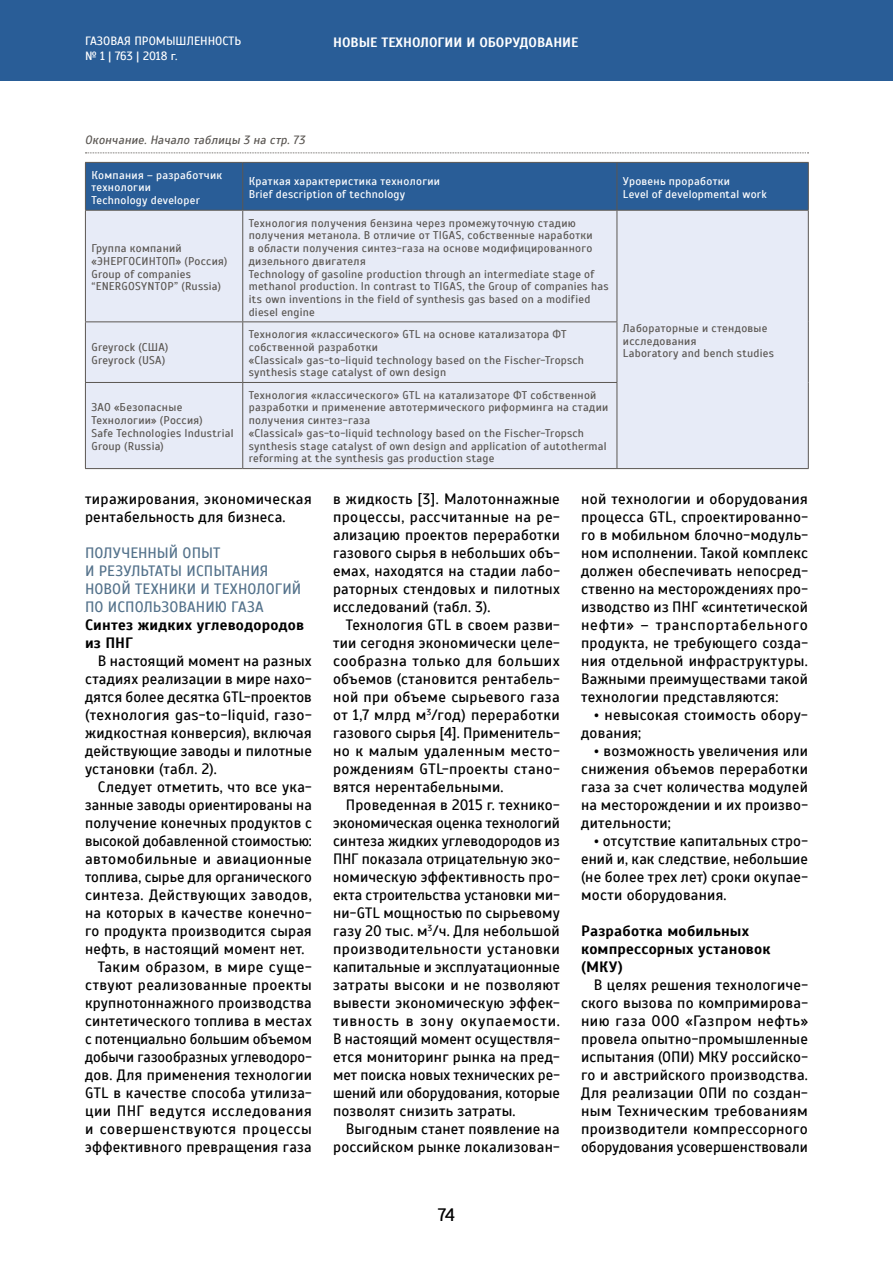
<style>
.page{position:relative;width:893px;height:1263px;background:#fff}
.page>*{position:absolute;margin:0;border:0;box-sizing:border-box;transform-origin:0 0}
.t1{font:18px "Scada";color:#000}
.t2{font:15px/18px "Scada";letter-spacing:.015em;color:#000;text-align:justify}
.t3{font:15px/18px "Scada";letter-spacing:.005em;color:#54728b}
.t4{font:700 15px/18px "Scada";letter-spacing:.015em;color:#000}
.t5{font:15px "Scada";letter-spacing:.04em;color:#000}
.t6{font:700 13.5px "Scada";color:#fff}
.t7{font:12px/14.4px "Scada";color:#fff}
.t8{font:italic 12px "Scada";letter-spacing:.015em;color:#5b5753}
.t9{font:11.25px/12.8px "Scada";letter-spacing:.025em;color:#5b5753}
.t10{font:11.25px/12.8px "Scada";letter-spacing:.025em;color:#fff}
</style>
<div class="page">
<div style="left:0;top:0;width:893px;height:81px;background:#295d97"></div>
<svg style="left:85px;top:153px;width:723px;height:1px"></svg>
<div style="left:86px;top:163px;width:722px;height:47px;background:#295d97"></div>
<div style="left:86px;top:211px;width:722px;height:257px;background:#e7ebf7"></div>
<hr style="left:85px;top:210px;width:158px;height:1px;background:#5b5753">
<hr style="left:85px;top:211px;width:1px;height:110px;background:#5b5753">
<hr style="left:243px;top:210px;width:374px;height:1px;background:#5b5753">
<hr style="left:242px;top:211px;width:1px;height:110px;background:#5b5753">
<hr style="left:617px;top:210px;width:192px;height:1px;background:#5b5753">
<hr style="left:617px;top:211px;width:1px;height:110px;background:#5b5753">
<hr style="left:808px;top:211px;width:1px;height:111px;background:#5b5753">
<hr style="left:808px;top:322px;width:1px;height:60px;background:#5b5753">
<hr style="left:808px;top:382px;width:1px;height:86px;background:#5b5753">
<hr style="left:85px;top:321px;width:158px;height:1px;background:#5b5753">
<hr style="left:85px;top:322px;width:1px;height:60px;background:#5b5753">
<hr style="left:243px;top:321px;width:374px;height:1px;background:#5b5753">
<hr style="left:242px;top:322px;width:1px;height:60px;background:#5b5753">
<hr style="left:617px;top:322px;width:1px;height:60px;background:#5b5753">
<hr style="left:85px;top:382px;width:158px;height:1px;background:#5b5753">
<hr style="left:85px;top:383px;width:1px;height:85px;background:#5b5753">
<hr style="left:85px;top:468px;width:158px;height:1px;background:#5b5753">
<hr style="left:243px;top:382px;width:374px;height:1px;background:#5b5753">
<hr style="left:242px;top:383px;width:1px;height:85px;background:#5b5753">
<hr style="left:243px;top:468px;width:374px;height:1px;background:#5b5753">
<hr style="left:617px;top:383px;width:1px;height:85px;background:#5b5753">
<hr style="left:617px;top:468px;width:192px;height:1px;background:#5b5753">
<hr style="left:85px;top:162px;width:158px;height:1px;background:#5b5753">
<hr style="left:85px;top:163px;width:1px;height:47px;background:#5b5753">
<hr style="left:243px;top:162px;width:374px;height:1px;background:#5b5753">
<hr style="left:242px;top:163px;width:1px;height:47px;background:#5b5753">
<hr style="left:617px;top:162px;width:192px;height:1px;background:#5b5753">
<hr style="left:617px;top:163px;width:1px;height:47px;background:#5b5753">
<hr style="left:808px;top:163px;width:1px;height:47px;background:#5b5753">
<p class="t7" style="left:85px;top:34px;width:158px">ГАЗОВАЯ ПРОМЫШЛЕННОСТЬ № 1 | 763 | 2018 г.</p>
<p class="t6" style="left:333px;top:34px;width:247px">НОВЫЕ ТЕХНОЛОГИИ И ОБОРУДОВАНИЕ</p>
<p class="t8" style="left:85px;top:133px;width:221px">Окончание. Начало таблицы 3 на стр. 73</p>
<p class="t10" style="left:91px;top:169px;width:132px">Компания – разработчик технологии<br>Technology developer</p>
<p class="t10" style="left:249px;top:175px;width:193px">Краткая характеристика технологии<br>Brief description of technology</p>
<p class="t10" style="left:623px;top:175px;width:145px">Уровень проработки<br>Level of developmental work</p>
<p class="t9" style="left:91px;top:242px;width:137px">Группа компаний «ЭНЕРГОСИНТОП» (Россия)<br>Group of companies “ENERGOSYNTOP” (Russia)</p>
<p class="t9" style="left:249px;top:216px;width:361px">Технология получения бензина через промежуточную стадию получения метанола. В отличие от TIGAS, собственные наработки<br>в области получения синтез-газа на основе модифицированного дизельного двигателя<br>Technology of gasoline production through an intermediate stage of methanol production. In contrast to TIGAS, the Group of companies has its own inventions in the field of synthesis gas based on a modified diesel engine</p>
<p class="t9" style="left:91px;top:341px;width:78px">Greyrock (США)<br>Greyrock (USA)</p>
<p class="t9" style="left:91px;top:401px;width:144px">ЗАО «Безопасные<br>Технологии» (Россия)<br>Safe Technologies Industrial<br>Group (Russia)</p>
<p class="t9" style="left:249px;top:328px;width:337px">Технология «классического» GTL на основе катализатора ФТ собственной разработки<br>«Classical» gas-to-liquid technology based on the Fischer-Tropsch synthesis stage catalyst of own design</p>
<p class="t9" style="left:249px;top:389px;width:361px">Технология «классического» GTL на катализаторе ФТ собственной разработки и применение автотермического риформинга на стадии получения синтез-газа<br>«Classical» gas-to-liquid technology based on the Fischer-Tropsch synthesis stage catalyst of own design and application of autothermal reforming at the synthesis gas production stage</p>
<p class="t9" style="left:623px;top:322px;width:152px">Лабораторные и стендовые исследования<br>Laboratory and bench studies</p>
<p class="t2" style="left:85px;top:490px;width:228px">тиражирования, экономическая рентабельность для бизнеса.</p>
<p class="t3" style="left:85px;top:544px;width:218px">ПОЛУЧЕННЫЙ ОПЫТ<br>И РЕЗУЛЬТАТЫ ИСПЫТАНИЯ<br>НОВОЙ ТЕХНИКИ И ТЕХНОЛОГИЙ<br>ПО ИСПОЛЬЗОВАНИЮ ГАЗА</p>
<p class="t4" style="left:85px;top:616px;width:221px">Синтез жидких углеводородов из ПНГ</p>
<p class="t2" style="left:85px;top:652px;width:228px;text-indent:13px">В настоящий момент на разных стадиях реализации в мире нахо&shy;дятся более десятка GTL-проектов (технология gas-to-liquid, газо&shy;жидкостная конверсия), включая действующие заводы и пилотные установки (табл. 2).</p>
<p class="t2" style="left:98px;top:778px;width:216px">Следует отметить, что все ука-</p>
<p class="t2" style="left:85px;top:796px;width:228px">занные заводы ориентированы на</p>
<p class="t2" style="left:85px;top:814px;width:228px">получение конечных продуктов с</p>
<p class="t2" style="left:85px;top:832px;width:228px">высокой добавленной стоимостью:</p>
<p class="t2" style="left:85px;top:850px;width:228px">автомобильные и авиационные</p>
<p class="t2" style="left:85px;top:868px;width:228px">топлива, сырье для органического</p>
<p class="t2" style="left:85px;top:886px;width:228px">синтеза. Действующих заводов,</p>
<p class="t2" style="left:85px;top:904px;width:228px">на которых в качестве конечно-</p>
<p class="t2" style="left:85px;top:922px;width:228px">го продукта производится сырая</p>
<p class="t2" style="left:85px;top:940px;width:221px">нефть, в настоящий момент нет.</p>
<p class="t2" style="left:98px;top:958px;width:216px">Таким образом, в мире суще-</p>
<p class="t2" style="left:85px;top:976px;width:228px">ствуют реализованные проекты</p>
<p class="t2" style="left:85px;top:994px;width:228px">крупнотоннажного производства</p>
<p class="t2" style="left:85px;top:1012px;width:228px">синтетического топлива в местах</p>
<p class="t2" style="left:85px;top:1030px;width:228px">с потенциально большим объемом</p>
<p class="t2" style="left:85px;top:1048px;width:228px">добычи газообразных углеводоро-</p>
<p class="t2" style="left:85px;top:1066px;width:228px">дов. Для применения технологии</p>
<p class="t2" style="left:85px;top:1084px;width:228px">GTL в качестве способа утилиза-</p>
<p class="t2" style="left:85px;top:1102px;width:228px">ции ПНГ ведутся исследования</p>
<p class="t5" style="left:85px;top:1120px;width:228px">и совершенствуются процессы</p>
<p class="t2" style="left:85px;top:1138px;width:228px">эффективного превращения газа</p>
<p class="t2" style="left:333px;top:490px;width:228px">в жидкость [3]. Малотоннажные процессы, рассчитанные на ре&shy;ализацию проектов переработки газового сырья в небольших объ&shy;емах, находятся на стадии лабо&shy;раторных стендовых и пилотных исследований (табл. 3).</p>
<p class="t2" style="left:333px;top:616px;width:228px;text-indent:13px">Технология GTL в своем разви&shy;тии сегодня экономически целе&shy;сообразна только для больших объемов (становится рентабель&shy;ной при объеме сырьевого газа от 1,7 млрд м<sup>3</sup>/год) переработки газового сырья [4]. Применитель&shy;но к малым удаленным место&shy;рождениям GTL-проекты стано&shy;вятся нерентабельными.</p>
<p class="t2" style="left:333px;top:796px;width:228px;text-indent:13px">Проведенная в 2015 г. технико&shy;экономическая оценка технологий синтеза жидких углеводородов из ПНГ показала отрицательную эко&shy;номическую эффективность про&shy;екта строительства установки ми&shy;ни-GTL мощностью по сырьевому газу 20 тыс. м<sup>3</sup>/ч. Для небольшой производительности установки капитальные и эксплуатационные затраты высоки и не позволяют вывести экономическую эффек&shy;тивность в зону окупаемости.<br>В настоящий момент осуществля&shy;ется мониторинг рынка на пред&shy;мет поиска новых технических ре&shy;шений или оборудования, которые позволят снизить затраты.</p>
<p class="t2" style="left:333px;top:1120px;width:228px;text-align:right">Выгодным станет появление на российском рынке локализован-</p>
<p class="t1" style="left:438px;top:1204px;width:18px">74</p>
<p class="t2" style="left:581px;top:490px;width:228px">ной технологии и оборудования процесса GTL, спроектированно&shy;го в мобильном блочно-модуль&shy;ном исполнении. Такой комплекс должен обеспечивать непосред&shy;ственно на месторождениях про&shy;изводство из ПНГ «синтетической нефти» – транспортабельного продукта, не требующего созда&shy;ния отдельной инфраструктуры.<br>Важными преимуществами такой технологии представляются:</p>
<p class="t2" style="left:581px;top:706px;width:228px;text-indent:13px">• невысокая стоимость обору&shy;дования;</p>
<p class="t2" style="left:581px;top:742px;width:228px;text-indent:13px">• возможность увеличения или снижения объемов переработки газа за счет количества модулей на месторождении и их произво&shy;дительности;</p>
<p class="t2" style="left:581px;top:832px;width:228px;text-indent:13px">• отсутствие капитальных стро&shy;ений и, как следствие, небольшие (не более трех лет) сроки окупае&shy;мости оборудования.</p>
<p class="t4" style="left:581px;top:922px;width:191px">Разработка мобильных компрессорных установок (МКУ)</p>
<p class="t2" style="left:581px;top:976px;width:228px;text-indent:13px">В целях решения технологиче&shy;ского вызова по компримирова&shy;нию газа ООО «Газпром нефть» провела опытно-промышленные испытания (ОПИ) МКУ российско&shy;го и австрийского производства.<br>Для реализации ОПИ по создан&shy;ным Техническим требованиям производители компрессорного оборудования усовершенствовали</p>
</div>
